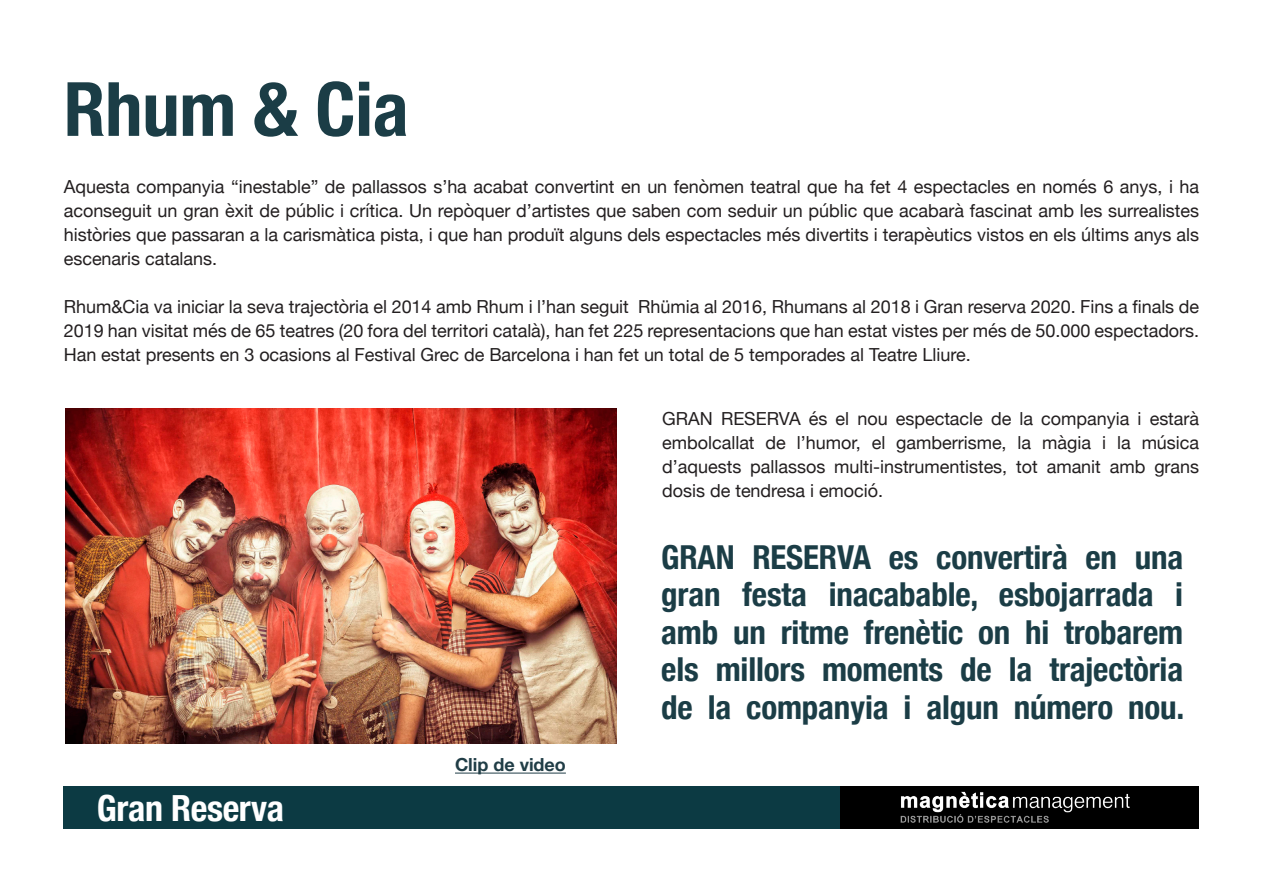
<style>
.page{position:relative;width:1263px;height:893px;background:#fff}
.page>*{position:absolute;margin:0;border:0;box-sizing:border-box;transform-origin:0 0}
.Títol__sinopsi{font:700 condensed 75px "Helvetica Neue";letter-spacing:-.005em;color:#1b3d46}
.t1{font:700 condensed 36px "Helvetica Neue";letter-spacing:-.01em;color:#fff}
.Destacat{font:700 condensed 33px/37.5px "Helvetica Neue";letter-spacing:-.005em;color:#1b3d46;text-align:justify}
.Text_base{font:18px/24px "Helvetica Neue";color:#231f20;text-align:justify}
.titulín{font:700 18px "Helvetica Neue";color:#203d46}
</style>
<div class="page">
<div style="left:64px;top:787px;width:778px;height:42px;background:#0c3a43"></div>
<div style="left:840px;top:787px;width:359px;height:42px;background:#000"></div>
<img style="left:900px;top:791px;width:230px;height:32px">
<img style="left:66px;top:408px;width:551px;height:335px">
<hr style="left:455px;top:773px;width:111px;height:1px;background:#203d46">
<p class="Títol__sinopsi" style="left:64px;top:47px;width:346px">Rhum &amp; Cia</p>
<p class="Text_base" style="left:64px;top:175px;width:1137px">Aquesta companyia “inestable” de pallassos s’ha acabat convertint en un fenòmen teatral que ha fet 4 espectacles en només 6 anys, i ha aconseguit un gran èxit de públic i crítica. Un repòquer d’artistes que saben com seduir un públic que acabarà fascinat amb les surrealistes històries que passaran a la carismàtica pista, i que han produït alguns dels espectacles més divertits i terapèutics vistos en els últims anys als escenaris catalans.</p>
<p class="Text_base" style="left:64px;top:295px;width:1137px">Rhum&amp;Cia va iniciar la seva trajectòria el 2014 amb Rhum i l’han seguit Rhümia al 2016, Rhumans al 2018 i Gran reserva 2020. Fins a finals de 2019 han visitat més de 65 teatres (20 fora del territori català), han fet 225 representacions que han estat vistes per més de 50.000 espectadors.<br>Han estat presents en 3 ocasions al Festival Grec de Barcelona i han fet un total de 5 temporades al Teatre Lliure.</p>
<p class="Text_base" style="left:662px;top:408px;width:538px">GRAN RESERVA és el nou espectacle de la companyia i estarà embolcallat de l’humor, el gamberrisme, la màgia i la música d’aquests pallassos multi-instrumentistes, tot amanit amb grans dosis de tendresa i emoció.</p>
<h2 class="t1" style="left:97px;top:778px;width:189px">Gran Reserva</h2>
<p class="titulín" style="left:455px;top:751px;width:112px">Clip de video</p>
<p class="Destacat" style="left:661px;top:536px;width:525px">GRAN RESERVA es convertirà en una gran festa inacabable, esbojarrada i amb un ritme frenètic on hi trobarem els millors moments de la trajectòria de la companyia i algun número nou.</p>
</div>
